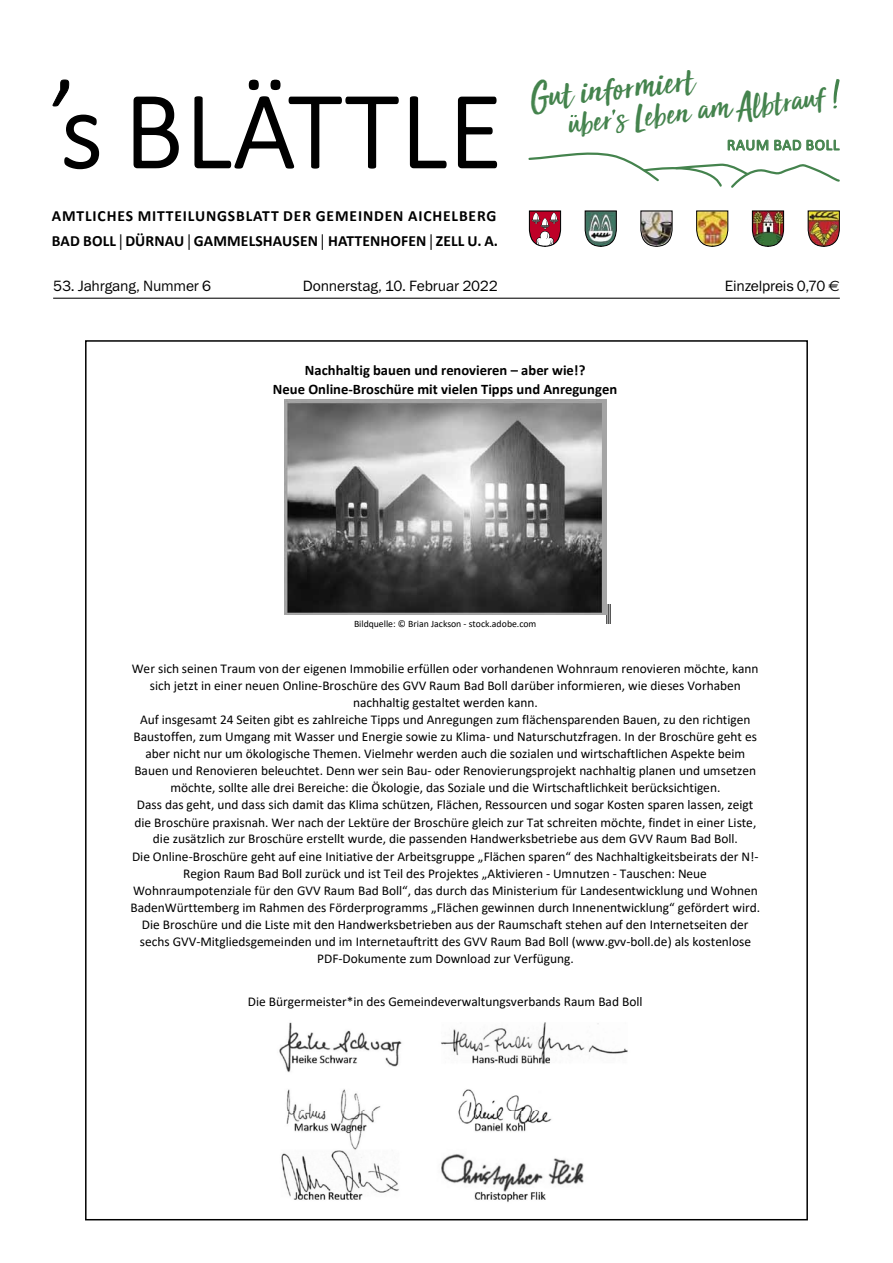
<style>
.page{position:relative;width:893px;height:1263px;background:#fff}
.page>*{position:absolute;margin:0;border:0;box-sizing:border-box;transform-origin:0 0}
.t1{font:300 110.85px "Calibri";letter-spacing:.015em;color:#000}
.t2{font:39.3px "Sun Valley";color:#44834d}
.t3{font:36px "Sun Valley";color:#44834d}
.t4{font:700 15.6px/24.5px "Calibri";letter-spacing:.045em;color:#000}
.t5{font:15.6px "Calibri";letter-spacing:.04em;color:#44834d}
.t6{font:15px "Franklin Gothic Book ITC";letter-spacing:-.01em;color:#000}
.t7{font:700 14.55px/19.2px "Calibri";letter-spacing:.005em;color:#000;text-align:center}
.t8{font:13.35px/17.1px "Calibri";color:#000;text-align:center}
.t9{font:9.75px "Calibri";letter-spacing:-.005em;color:#000}
.s1{font-family:"Frutiger";font-weight:300}
.s2{font-family:"Euro Sans"}
</style>
<div class="page">
<svg style="left:64px;top:114px;width:36px;height:56px"></svg>
<svg style="left:133px;top:96px;width:46px;height:73px"></svg>
<svg style="left:194px;top:79px;width:205px;height:90px"></svg>
<svg style="left:409px;top:96px;width:38px;height:73px"></svg>
<svg style="left:457px;top:96px;width:41px;height:73px"></svg>
<svg style="left:528px;top:139px;width:312px;height:49px"></svg>
<svg style="left:571px;top:79px;width:269px;height:38px"></svg>
<svg style="left:52px;top:79px;width:18px;height:28px"></svg>
<svg style="left:529px;top:210px;width:32px;height:37px"></svg>
<svg style="left:584px;top:210px;width:33px;height:37px"></svg>
<svg style="left:640px;top:210px;width:33px;height:37px"></svg>
<svg style="left:696px;top:210px;width:33px;height:37px"></svg>
<svg style="left:752px;top:210px;width:32px;height:37px"></svg>
<svg style="left:807px;top:210px;width:33px;height:37px"></svg>
<hr style="left:53px;top:298px;width:787px;height:1px;background:#000">
<img style="left:279px;top:1022px;width:349px;height:180px">
<img style="left:606px;top:604px;width:5px;height:19px">
<img style="left:284px;top:399px;width:322px;height:216px">
<h1 class="t1" style="left:60px;top:62px;width:444px">s BLÄTTLE</h1>
<h2 class="t2" style="left:528px;top:64px;width:165px;rotate:-6deg">Gut informiert</h2>
<h3 class="t3" style="left:565px;top:94px;width:259px;rotate:-6deg">uber s Leben am Albtrauf</h3>
<p class="t5" style="left:727px;top:135px;width:114px">RAUM BAD BOLL</p>
<p class="t4" style="left:52px;top:204px;width:448px">AMTLICHES MITTEILUNGSBLATT DER GEMEINDEN AICHELBERG<br>BAD BOLL <span class="s1">|</span> DÜRNAU <span class="s1">|</span> GAMMELSHAUSEN <span class="s1">|</span> HATTENHOFEN <span class="s1">|</span> ZELL U. A.</p>
<p class="t6" style="left:53px;top:276px;width:160px">53. Jahrgang, Nummer 6</p>
<p class="t6" style="left:303px;top:276px;width:196px">Donnerstag, 10. Februar 2022</p>
<p class="t6" style="left:725px;top:276px;width:116px">Einzelpreis 0,70 <span class="s2">€</span></p>
<p class="t7" style="left:273px;top:360px;width:346px">Nachhaltig bauen und renovieren – aber wie!?<br>Neue Online-Broschüre mit vielen Tipps und Anregungen</p>
<p class="t9" style="left:354px;top:617px;width:184px">Bildquelle: © Brian Jackson - stock.adobe.com</p>
<p class="t8" style="left:131px;top:659px;width:631px">Wer sich seinen Traum von der eigenen Immobilie erfüllen oder vorhandenen Wohnraum renovieren möchte, kann sich jetzt in einer neuen Online-Broschüre des GVV Raum Bad Boll darüber informieren, wie dieses Vorhaben nachhaltig gestaltet werden kann.<br>Auf insgesamt 24 Seiten gibt es zahlreiche Tipps und Anregungen zum flächensparenden Bauen, zu den richtigen Baustoffen, zum Umgang mit Wasser und Energie sowie zu Klima- und Naturschutzfragen. In der Broschüre geht es aber nicht nur um ökologische Themen. Vielmehr werden auch die sozialen und wirtschaftlichen Aspekte beim Bauen und Renovieren beleuchtet. Denn wer sein Bau- oder Renovierungsprojekt nachhaltig planen und umsetzen möchte, sollte alle drei Bereiche: die Ökologie, das Soziale und die Wirtschaftlichkeit berücksichtigen.<br>Dass das geht, und dass sich damit das Klima schützen, Flächen, Ressourcen und sogar Kosten sparen lassen, zeigt die Broschüre praxisnah. Wer nach der Lektüre der Broschüre gleich zur Tat schreiten möchte, findet in einer Liste, die zusätzlich zur Broschüre erstellt wurde, die passenden Handwerksbetriebe aus dem GVV Raum Bad Boll.<br>Die Online-Broschüre geht auf eine Initiative der Arbeitsgruppe „Flächen sparen“ des Nachhaltigkeitsbeirats der N!- Region Raum Bad Boll zurück und ist Teil des Projektes „Aktivieren - Umnutzen - Tauschen: Neue Wohnraumpotenziale für den GVV Raum Bad Boll“, das durch das Ministerium für Landesentwicklung und Wohnen BadenWürttemberg im Rahmen des Förderprogramms „Flächen gewinnen durch Innenentwicklung“ gefördert wird.<br>Die Broschüre und die Liste mit den Handwerksbetrieben aus der Raumschaft stehen auf den Internetseiten der sechs GVV-Mitgliedsgemeinden und im Internetauftritt des GVV Raum Bad Boll (www.gvv-boll.de) als kostenlose PDF-Dokumente zum Download zur Verfügung.</p>
<p class="t8" style="left:248px;top:993px;width:396px">Die Bürgermeister*in des Gemeindeverwaltungsverbands Raum Bad Boll</p>
</div>
